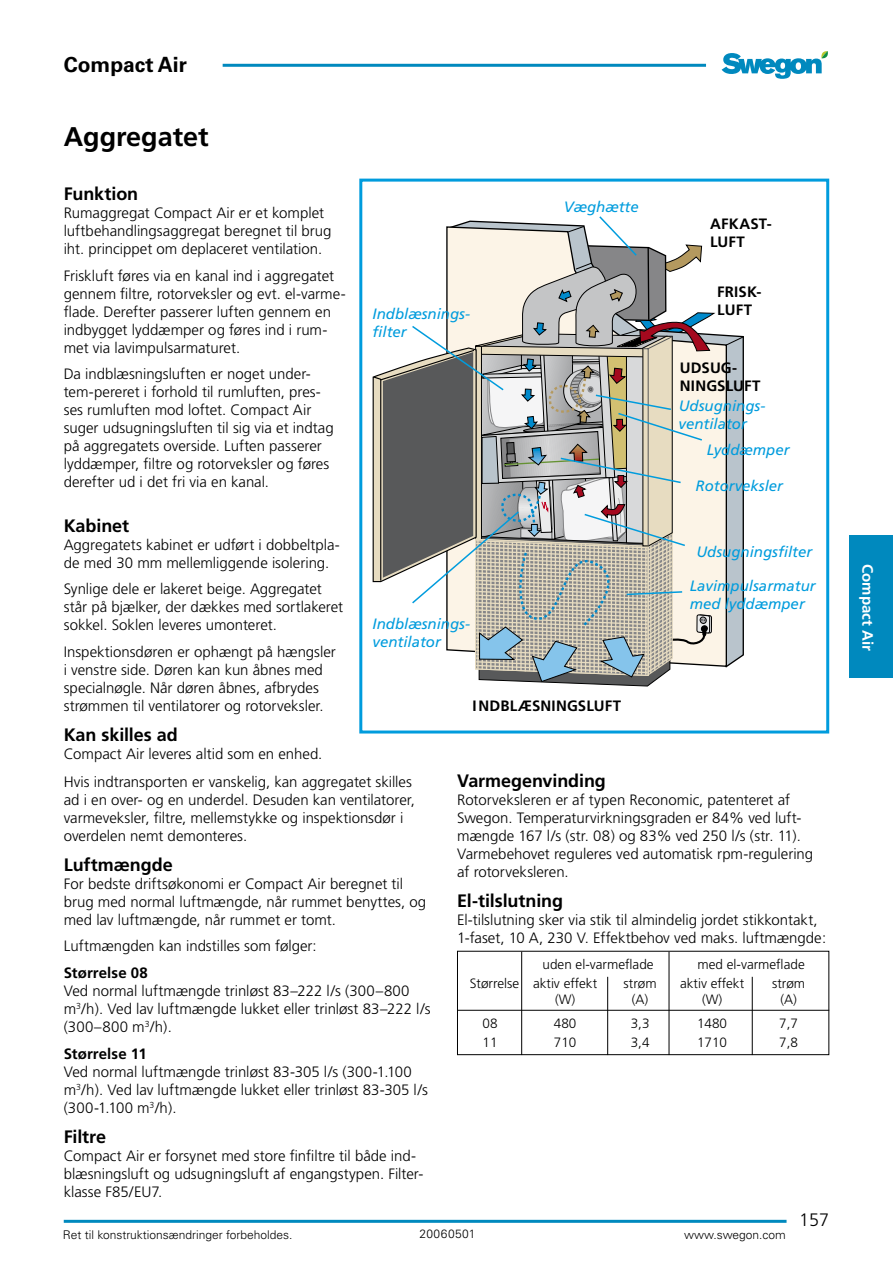
<style>
.page{position:relative;width:893px;height:1263px;background:#fff}
.page>*{position:absolute;margin:0;border:0;box-sizing:border-box;transform-origin:0 0}
.t1{font:700 27px "Frutiger";color:#000}
.t2{font:700 21px "Univers";color:#000}
.t3{font:700 18px "Frutiger";letter-spacing:-.005em;color:#000}
.t4{font:300 18px "Frutiger";color:#000}
.t5{font:300 15px/18px "Frutiger";color:#000}
.t6{font:italic 15px/18px "Frutiger";color:#009cdd}
.t7{font:700 15px/18px "Frutiger";letter-spacing:.01em;color:#000}
.t8{font:700 15px "Frutiger";letter-spacing:.005em;color:#fff}
.t9{font:300 13.5px "Frutiger";color:#000}
.t10{font:300 12px "Univers";color:#000}
.t11{font:300 12px "Univers";letter-spacing:.04em;color:#000}
</style>
<div class="page">
<hr style="left:64px;top:1220px;width:722px;height:3px;background:#0089be">
<svg style="left:722px;top:51px;width:106px;height:28px"></svg>
<hr style="left:223px;top:64px;width:483px;height:3px;background:#0089be">
<div style="left:850px;top:535px;width:43px;height:143px;background:#0089be"></div>
<div style="left:457px;top:951px;width:372px;height:104px;border:1px solid #000"></div>
<hr style="left:457px;top:1010px;width:372px;height:1px;background:#000">
<svg style="left:372px;top:216px;width:372px;height:471px"></svg>
<hr style="left:521px;top:952px;width:1px;height:103px;background:#000">
<hr style="left:669px;top:952px;width:1px;height:103px;background:#000">
<hr style="left:607px;top:977px;width:1px;height:78px;background:#000">
<hr style="left:752px;top:977px;width:1px;height:78px;background:#000">
<div style="left:359px;top:179px;width:470px;height:554px;border:3px solid #009cdd"></div>
<h2 class="t2" style="left:64px;top:52px;width:125px">Compact Air</h2>
<h1 class="t1" style="left:64px;top:121px;width:147px">Aggregatet</h1>
<p class="t3" style="left:64px;top:183px;width:76px">Funktion</p>
<p class="t5" style="left:64px;top:204px;width:269px">Rumaggregat Compact Air er et komplet luftbehandlingsaggregat beregnet til brug iht. princippet om deplaceret ventilation.</p>
<p class="t5" style="left:64px;top:267px;width:284px">Friskluft føres via en kanal ind i aggregatet gennem filtre, rotorveksler og evt. el-varme&shy;flade. Derefter passerer luften gennem en indbygget lyddæmper og føres ind i rum&shy;met via lavimpulsarmaturet.</p>
<p class="t5" style="left:64px;top:365px;width:271px">Da indblæsningsluften er noget under&shy;tem-pereret i forhold til rumluften, pres&shy;ses rumluften mod loftet. Compact Air suger udsugningsluften til sig via et indtag på aggregatets overside. Luften passerer lyddæmper, filtre og rotorveksler og føres derefter ud i det fri via en kanal.</p>
<p class="t6" style="left:373px;top:305px;width:99px">Indblæsnings&shy;filter</p>
<p class="t6" style="left:564px;top:198px;width:77px">Væghætte</p>
<p class="t7" style="left:710px;top:215px;width:63px">AFKAST-<br>LUFT</p>
<p class="t7" style="left:717px;top:282px;width:46px">FRISK-<br>LUFT</p>
<p class="t7" style="left:680px;top:359px;width:82px">UDSUG-<br>NINGSLUFT</p>
<p class="t6" style="left:679px;top:397px;width:88px">Udsugnings&shy;ventilator</p>
<p class="t6" style="left:707px;top:441px;width:84px">Lyddæmper</p>
<p class="t6" style="left:695px;top:477px;width:89px">Rotorveksler</p>
<p class="t3" style="left:64px;top:515px;width:67px">Kabinet</p>
<p class="t5" style="left:64px;top:536px;width:278px">Aggregatets kabinet er udført i dobbeltpla&shy;de med 30 mm mellemliggende isolering.</p>
<p class="t5" style="left:64px;top:580px;width:281px">Synlige dele er lakeret beige. Aggregatet står på bjælker, der dækkes med sortlakeret sokkel. Soklen leveres umonteret.</p>
<p class="t5" style="left:64px;top:643px;width:274px">Inspektionsdøren er ophængt på hængsler i venstre side. Døren kan kun åbnes med specialnøgle. Når døren åbnes, afbrydes strømmen til ventilatorer og rotorveksler.</p>
<p class="t3" style="left:64px;top:724px;width:116px">Kan skilles ad</p>
<p class="t5" style="left:64px;top:740px;width:350px;line-height:27.8px">Compact Air leveres altid som en enhed.<br>Hvis indtransporten er vanskelig, kan aggregatet skilles</p>
<p class="t5" style="left:64px;top:791px;width:353px">ad i en over- og en underdel. Desuden kan ventilatorer, varmeveksler, filtre, mellemstykke og inspektionsdør i overdelen nemt demonteres.</p>
<p class="t3" style="left:64px;top:854px;width:110px">Luftmængde</p>
<p class="t5" style="left:64px;top:875px;width:364px">For bedste driftsøkonomi er Compact Air beregnet til brug med normal luftmængde, når rummet benyttes, og med lav luftmængde, når rummet er tomt.</p>
<p class="t5" style="left:64px;top:937px;width:254px">Luftmængden kan indstilles som følger:</p>
<p class="t7" style="left:64px;top:964px;width:86px">Størrelse 08</p>
<p class="t5" style="left:64px;top:982px;width:368px">Ved normal luftmængde trinløst 83–222 l/s (300–800 m<sup>3</sup>/h). Ved lav luftmængde lukket eller trinløst 83–222 l/s (300–800 m<sup>3</sup>/h).</p>
<p class="t7" style="left:64px;top:1044px;width:84px">Størrelse 11</p>
<p class="t5" style="left:64px;top:1062px;width:366px">Ved normal luftmængde trinløst 83-305 l/s (300-1.100 m<sup>3</sup>/h). Ved lav luftmængde lukket eller trinløst 83-305 l/s (300-1.100 m<sup>3</sup>/h).</p>
<p class="t3" style="left:64px;top:1126px;width:44px">Filtre</p>
<p class="t5" style="left:64px;top:1147px;width:361px">Compact Air er forsynet med store finfiltre til både ind&shy;blæsningsluft og udsugningsluft af engangstypen. Filter&shy;klasse F85/EU7.</p>
<p class="t6" style="left:696px;top:543px;width:117px">Udsugningsfilter</p>
<p class="t6" style="left:690px;top:577px;width:127px">Lavimpulsarmatur med lyddæmper</p>
<p class="t6" style="left:373px;top:615px;width:99px">Indblæsnings&shy;ventilator</p>
<p class="t7" style="left:473px;top:697px;width:150px">INDBLÆSNINGSLUFT</p>
<p class="t3" style="left:457px;top:770px;width:150px">Varmegenvinding</p>
<p class="t5" style="left:457px;top:791px;width:358px">Rotorveksleren er af typen Reconomic, patenteret af Swegon. Temperaturvirkningsgraden er 84% ved luft&shy;mængde 167 l/s (str. 08) og 83% ved 250 l/s (str. 11).<br>Varmebehovet reguleres ved automatisk rpm-regulering af rotorveksleren.</p>
<p class="t3" style="left:457px;top:890px;width:108px">El-tilslutning</p>
<p class="t5" style="left:457px;top:911px;width:371px">El-tilslutning sker via stik til almindelig jordet stikkontakt,<br>1-faset, 10 A, 230 V. Effektbehov ved maks. luftmængde:</p>
<p class="t9" style="left:543px;top:957px;width:113px">uden el-varmeflade</p>
<p class="t9" style="left:697px;top:957px;width:109px">med el-varmeflade</p>
<p class="t9" style="left:470px;top:975px;width:129px">Størrelse aktiv effekt</p>
<p class="t9" style="left:624px;top:975px;width:34px">strøm</p>
<p class="t9" style="left:680px;top:975px;width:66px">aktiv effekt</p>
<p class="t9" style="left:772px;top:975px;width:34px">strøm</p>
<p class="t9" style="left:555px;top:991px;width:22px">(W)</p>
<p class="t9" style="left:632px;top:991px;width:18px">(A)</p>
<p class="t9" style="left:702px;top:991px;width:22px">(W)</p>
<p class="t9" style="left:780px;top:991px;width:18px">(A)</p>
<p class="t9" style="left:483px;top:1016px;width:17px">08</p>
<p class="t9" style="left:554px;top:1016px;width:24px">480</p>
<p class="t9" style="left:631px;top:1016px;width:20px">3,3</p>
<p class="t9" style="left:697px;top:1016px;width:32px">1480</p>
<p class="t9" style="left:779px;top:1016px;width:20px">7,7</p>
<p class="t9" style="left:483px;top:1034px;width:17px">11</p>
<p class="t9" style="left:554px;top:1034px;width:24px">710</p>
<p class="t9" style="left:631px;top:1034px;width:20px">3,4</p>
<p class="t9" style="left:697px;top:1034px;width:32px">1710</p>
<p class="t9" style="left:779px;top:1034px;width:20px">7,8</p>
<p class="t11" style="left:419px;top:1227px;width:58px">20060501</p>
<p class="t10" style="left:63px;top:1227px;width:231px">Ret til konstruktionsændringer forbeholdes.</p>
<p class="t10" style="left:684px;top:1227px;width:103px">www.swegon.com</p>
<p class="t4" style="left:799px;top:1210px;width:32px">157</p>
<p class="t8" style="left:877px;top:564px;width:89px;rotate:90deg">Compact Air</p>
</div>
